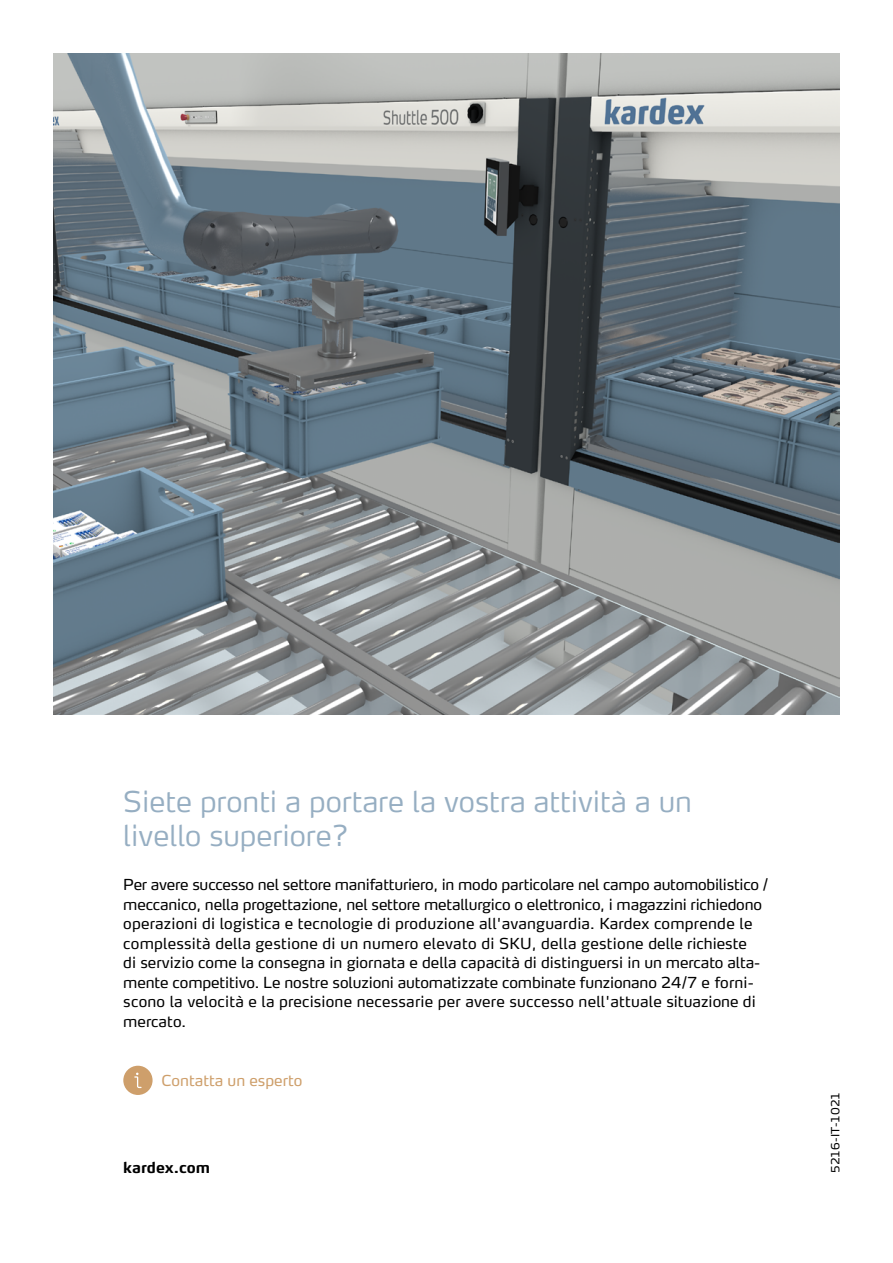
<style>
.page{position:relative;width:893px;height:1263px;background:#fff}
.page>*{position:absolute;margin:0;border:0;box-sizing:border-box;transform-origin:0 0}
.t1{font:300 28.5px/34.2px "Max Pro";color:#96aec2}
.t2{font:15px/19.5px "Max Pro";color:#000}
.t3{font:15px "Max Pro";color:#ce9f6b}
.t4{font:700 15px "Max Pro";color:#000}
.t5{font:11.25px "Max Pro";color:#000}
</style>
<div class="page">
<img style="left:54px;top:54px;width:785px;height:661px">
<div style="left:123px;top:1066px;width:30px;height:29px;background:#ce9f6b;border-radius:50%"></div>
<svg style="left:134px;top:1072px;width:8px;height:16px"></svg>
<h1 class="t1" style="left:123px;top:782px;width:570px">Siete pronti a portare la vostra attività a un livello superiore?</h1>
<p class="t2" style="left:123px;top:873px;width:646px">Per avere successo nel settore manifatturiero, in modo particolare nel campo automobilistico / meccanico, nella progettazione, nel settore metallurgico o elettronico, i magazzini richiedono operazioni di logistica e tecnologie di produzione all'avanguardia. Kardex comprende le complessità della gestione di un numero elevato di SKU, della gestione delle richieste<br>di servizio come la consegna in giornata e della capacità di distinguersi in un mercato alta&shy;mente competitivo. Le nostre soluzioni automatizzate combinate funzionano 24/7 e forni&shy;scono la velocità e la precisione necessarie per avere successo nell'attuale situazione di mercato.</p>
<p class="t3" style="left:162px;top:1068px;width:142px">Contatta un esperto</p>
<p class="t4" style="left:123px;top:1154px;width:88px">kardex.com</p>
<p class="t5" style="left:826px;top:1173px;width:83px;rotate:-90deg">5216-IT-1021</p>
</div>
